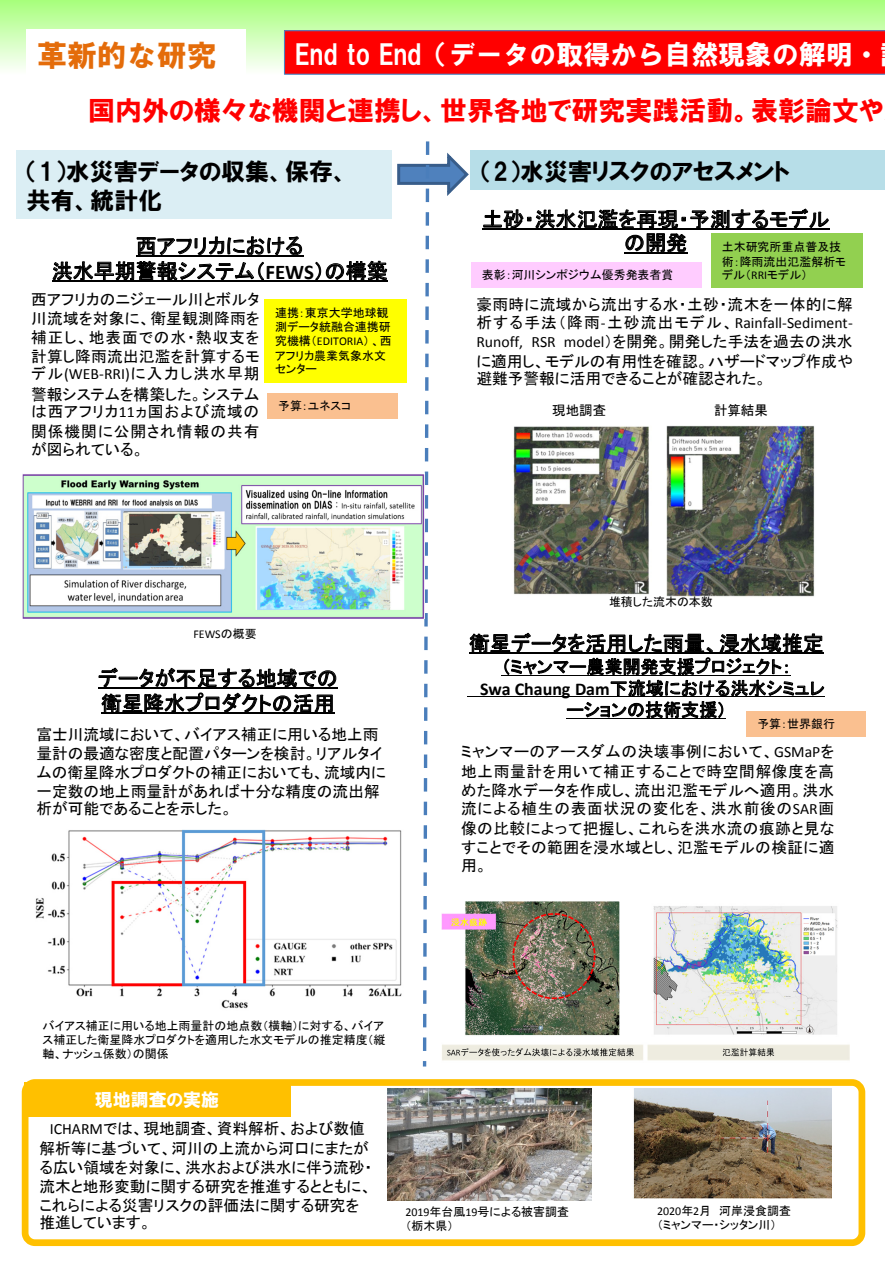
<style>
.page{position:relative;width:885px;height:1263px;background:#fff}
.page>*{position:absolute;margin:0;border:0;box-sizing:border-box;transform-origin:0 0}
.t1{font:29.85px "HGS Soei Kakugothic UB";color:#e46c0a}
.t2{font:27px "HGP Soei Kakugothic UB";color:#f00}
.t3{font:27px "HGS Soei Kakugothic UB";color:#fff}
.t4{font:24px/28.8px "HGP Soei Kakugothic UB";color:#000}
.t5{font:21px/25.2px "MS P Gothic";letter-spacing:.005em;color:#000;text-align:center}
.t6{font:18px "MS P Gothic";letter-spacing:.005em;color:#000}
.t7{font:18px "HGP Soei Kakugothic UB";color:#fff}
.t8{font:15.75px/18.9px "MS P Gothic";color:#000;text-align:justify}
.t9{font:15.75px/17.5px "MS P Gothic";letter-spacing:.065em;color:#000}
.t10{font:13.5px "MS P Gothic";color:#000}
.t11{font:12px/14px "MS P Gothic";color:#000}
.t12{font:12px "Calibri";color:#000}
.s1{font-family:"Calibri";font-weight:700}
.s2{font-family:"Calibri"}
.s3{font-family:"MS P Gothic"}
</style>
<div class="page">
<div style="left:22px;top:1079px;width:843px;height:167px;border:7px solid #ffc000;border-radius:10px"></div>
<div style="left:24px;top:1082px;width:266px;height:34px;background:#ffc000"></div>
<div style="left:16px;top:150px;width:375px;height:69px;background:#dbeef4"></div>
<div style="left:470px;top:150px;width:415px;height:40px;background:#b7dee8"></div>
<svg style="left:284px;top:30px;width:601px;height:45px;background:#f5070a"></svg>
<hr style="left:469px;top:653px;width:355px;height:1px;background:#000">
<hr style="left:501px;top:675px;width:290px;height:1px;background:#000">
<hr style="left:468px;top:696px;width:357px;height:1px;background:#000">
<hr style="left:566px;top:718px;width:160px;height:1px;background:#000">
<hr style="left:482px;top:229px;width:347px;height:1px;background:#000">
<hr style="left:624px;top:252px;width:63px;height:1px;background:#000">
<div style="left:264px;top:299px;width:143px;height:84px;background:#ff0"></div>
<div style="left:471px;top:262px;width:230px;height:25px;background:#fcf"></div>
<div style="left:711px;top:233px;width:151px;height:55px;background:#92d050"></div>
<div style="left:267px;top:393px;width:130px;height:25px;background:#fac090"></div>
<hr style="left:136px;top:255px;width:167px;height:1px;background:#000">
<hr style="left:52px;top:281px;width:336px;height:1px;background:#000">
<hr style="left:98px;top:688px;width:240px;height:1px;background:#000">
<hr style="left:101px;top:713px;width:234px;height:1px;background:#000">
<svg style="left:396px;top:141px;width:75px;height:926px"></svg>
<img style="left:23px;top:473px;width:401px;height:146px">
<img style="left:35px;top:829px;width:371px;height:183px">
<img style="left:513px;top:425px;width:302px;height:172px">
<img style="left:387px;top:1088px;width:205px;height:112px">
<img style="left:633px;top:1088px;width:198px;height:110px">
<img style="left:442px;top:901px;width:407px;height:162px">
<div style="left:746px;top:711px;width:120px;height:26px;background:#fac090"></div>
<p class="t1" style="left:37px;top:41px;width:181px">革新的な研究</p>
<p class="t3" style="left:295px;top:41px;width:586px">End to End（データの取得から自然現象の解明・</p>
<p class="t2" style="left:88px;top:97px;width:797px">国内外の様々な機関と連携し、世界各地で研究実践活動。表彰論文や</p>
<p class="t4" style="left:27px;top:157px;width:324px">（1）水災害データの収集、保存、共有、統計化</p>
<p class="t4" style="left:481px;top:157px;width:310px">（2）水災害リスクのアセスメント</p>
<p class="t5" style="left:482px;top:207px;width:349px;line-height:23.5px">土砂・洪水氾濫を再現・予測するモデルの開発</p>
<p class="t5" style="left:52px;top:233px;width:337px">西アフリカにおける<br>洪水早期警報システム（<span class="s1">FEWS</span>）の構築</p>
<p class="t11" style="left:722px;top:240px;width:126px">土木研究所重点普及技術：降雨流出氾濫解析モデル（<span class="s2">RRI</span>モデル）</p>
<p class="t11" style="left:482px;top:267px;width:193px">表彰：河川シンポジウム優秀発表者賞</p>
<p class="t8" style="left:31px;top:290px;width:230px">西アフリカのニジェール川とボルタ川流域を対象に、衛星観測降雨を補正し、地表面での水・熱収支を計算し降雨流出氾濫を計算するモデル<span class="s2">(WEB‐RRI)</span>に入力し洪水早期</p>
<p class="t8" style="left:31px;top:385px;width:230px;line-height:17.5px">警報システムを構築した。システムは西アフリカ<span class="s2">11</span>ヵ国および流域の</p>
<p class="t9" style="left:31px;top:423px;width:230px">関係機関に公開され情報の共有が図られている。</p>
<p class="t11" style="left:275px;top:306px;width:118px">連携：東京大学地球観測データ統融合連携研究機構（<span class="s2">EDITORIA</span>）、西</p>
<p class="t11" style="left:275px;top:349px;width:112px;line-height:13.4px">アフリカ農業気象水文センター</p>
<p class="t11" style="left:278px;top:398px;width:74px">予算：ユネスコ</p>
<p class="t12" style="left:193px;top:626px;width:65px">FEWS<span class="s3">の概要</span></p>
<p class="t5" style="left:98px;top:665px;width:241px;text-align:left">データが不足する地域での衛星降水プロダクトの活用</p>
<p class="t8" style="left:36px;top:725px;width:351px;text-align:left">富士川流域において、バイアス補正に用いる地上雨量計の最適な密度と配置パターンを検討。リアルタイムの衛星降水プロダクトの補正においても、流域内に一定数の地上雨量計があれば十分な精度の流出解析が可能であることを示した。</p>
<p class="t8" style="left:476px;top:295px;width:378px">豪雨時に流域から流出する水・土砂・流木を一体的に解析する手法（降雨<span class="s2">‐</span>土砂流出モデル、<span class="s2">Rainfall‐Sediment‐ Runoff, RSR model</span>）を開発。開発した手法を過去の洪水に適用し、モデルの有用性を確認。ハザードマップ作成や</p>
<p class="t8" style="left:476px;top:369px;width:292px">避難予警報に活用できることが確認された。</p>
<p class="t10" style="left:552px;top:403px;width:55px">現地調査</p>
<p class="t10" style="left:714px;top:403px;width:55px">計算結果</p>
<p class="t11" style="left:609px;top:595px;width:105px">堆積した流木の本数</p>
<p class="t5" style="left:469px;top:631px;width:356px">衛星データを活用した雨量、浸水域推定</p>
<p class="t6" style="left:501px;top:658px;width:291px">（ミャンマー農業開発支援プロジェクト：</p>
<p class="t6" style="left:480px;top:679px;width:346px"><span class="s1">Swa Chaung Dam</span>下流域における洪水シミュレ</p>
<p class="t6" style="left:566px;top:701px;width:161px">ーションの技術支援）</p>
<p class="t11" style="left:757px;top:717px;width:79px">予算：世界銀行</p>
<p class="t8" style="left:461px;top:742px;width:375px">ミャンマーのアースダムの決壊事例において、<span class="s2">GSMaP</span>を地上雨量計を用いて補正することで時空間解像度を高めた降水データを作成し、流出氾濫モデルへ適用。洪水流による植生の表面状況の変化を、洪水前後の<span class="s2">SAR</span>画</p>
<p class="t8" style="left:461px;top:819px;width:375px;line-height:18.3px">像の比較によって把握し、これらを洪水流の痕跡と見なすことでその範囲を浸水域とし、氾濫モデルの検証に適用。</p>
<p class="t11" style="left:43px;top:1018px;width:344px;text-align:justify">バイアス補正に用いる地上雨量計の地点数（横軸）に対する、バイアス補正した衛星降水プロダクトを適用した水文モデルの推定精度（縦軸、ナッシュ係数）の関係</p>
<p class="t7" style="left:95px;top:1090px;width:126px">現地調査の実施</p>
<p class="t8" style="left:39px;top:1119px;width:334px;text-align:left;text-indent:10px"><span class="s2">ICHARM</span>では、現地調査、資料解析、および数値解析等に基づいて、河川の上流から河口にまたがる広い領域を対象に、洪水および洪水に伴う流砂・流木と地形変動に関する研究を推進するとともに、これらによる災害リスクの評価法に関する研究を推進しています。</p>
<p class="t11" style="left:405px;top:1204px;width:165px;line-height:14.4px"><span class="s2">2019</span>年台風<span class="s2">19</span>号による被害調査（栃木県）</p>
<p class="t11" style="left:657px;top:1203px;width:135px;line-height:14.4px"><span class="s2">2020</span>年<span class="s2">2</span>月 河岸浸食調査（ミャンマー・シッタン川）</p>
</div>
